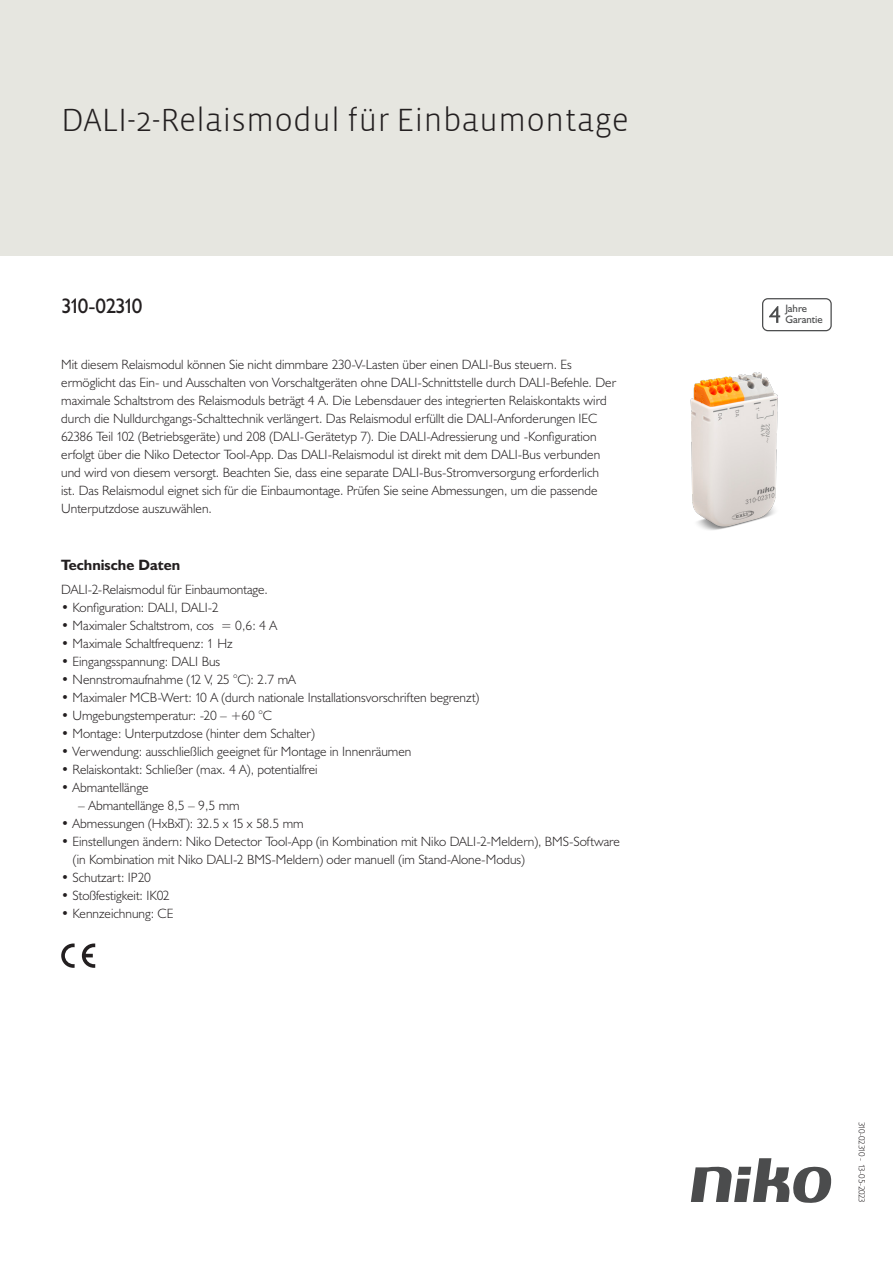
<style>
.page{position:relative;width:893px;height:1263px;background:#fff}
.page>*{position:absolute;margin:0;border:0;box-sizing:border-box;transform-origin:0 0}
.Title_datasheets{font:300 33px "Vista Sans";color:#231f20}
.Article_number{font:21px "Humanist 521 BT";letter-spacing:-.1em;color:#231f20}
.Titles_parts{font:700 15px "Humanist 521 BT";color:#231f20}
.Platte_tekst_CAB{font:300 13.5px/18px "Humanist 521 BT";color:#231f20}
.USP_Bullets{font:300 13.5px/18px "Humanist 521 BT";color:#231f20}
.USP_Bullets_level_2{font:300 13.5px "Humanist 521 BT";color:#231f20}
.t1{font:10.8px/10.8px "Humanist 521 BT";color:#4b4c4d}
.Revision{font:300 9px "Humanist 521 BT";letter-spacing:-.05em;color:#231f20}
</style>
<div class="page">
<svg style="left:691px;top:1158px;width:141px;height:45px"></svg>
<div style="left:0;top:0;width:893px;height:255px;background:#e6e6e0"></div>
<svg style="left:82px;top:943px;width:13px;height:25px"></svg>
<svg style="left:61px;top:943px;width:14px;height:25px"></svg>
<svg style="left:762px;top:298px;width:70px;height:33px"></svg>
<img style="left:690px;top:372px;width:88px;height:158px">
<p class="Title_datasheets" style="left:61px;top:100px;width:569px">DALI-2-Relaismodul für Einbaumontage</p>
<p class="Article_number" style="left:61px;top:293px;width:83px">310-02310</p>
<p class="t1" style="left:785px;top:303px;width:39px">Jahre<br>Garantie</p>
<p class="Platte_tekst_CAB" style="left:61px;top:355px;width:556px">Mit diesem Relaismodul können Sie nicht dimmbare 230-V-Lasten über einen DALI-Bus steuern. Es ermöglicht das Ein- und Ausschalten von Vorschaltgeräten ohne DALI-Schnittstelle durch DALI-Befehle. Der maximale Schaltstrom des Relaismoduls beträgt 4 A. Die Lebensdauer des integrierten Relaiskontakts wird durch die Nulldurchgangs-Schalttechnik verlängert. Das Relaismodul erfüllt die DALI-Anforderungen IEC 62386 Teil 102 (Betriebsgeräte) und 208 (DALI-Gerätetyp 7). Die DALI-Adressierung und -Konfiguration erfolgt über die Niko Detector Tool-App. Das DALI-Relaismodul ist direkt mit dem DALI-Bus verbunden und wird von diesem versorgt. Beachten Sie, dass eine separate DALI-Bus-Stromversorgung erforderlich ist. Das Relaismodul eignet sich für die Einbaumontage. Prüfen Sie seine Abmessungen, um die passende Unterputzdose auszuwählen.</p>
<p class="Titles_parts" style="left:61px;top:555px;width:120px">Technische Daten</p>
<p class="Platte_tekst_CAB" style="left:61px;top:580px;width:208px">DALI-2-Relaismodul für Einbaumontage.</p>
<p class="USP_Bullets" style="left:61px;top:598px;width:159px">• Konfiguration: DALI, DALI-2</p>
<p class="USP_Bullets" style="left:61px;top:616px;width:217px">• Maximaler Schaltstrom, cosφ = 0,6: 4 A</p>
<p class="USP_Bullets" style="left:61px;top:634px;width:173px">• Maximale Schaltfrequenz: 1 Hz</p>
<p class="USP_Bullets" style="left:61px;top:652px;width:161px">• Eingangsspannung: DALI Bus</p>
<p class="USP_Bullets" style="left:61px;top:670px;width:236px">• Nennstromaufnahme (12 V, 25 °C): 2.7 mA</p>
<p class="USP_Bullets" style="left:61px;top:688px;width:420px">• Maximaler MCB-Wert: 10 A (durch nationale Installationsvorschriften begrenzt)</p>
<p class="USP_Bullets" style="left:61px;top:706px;width:212px">• Umgebungstemperatur: -20 – +60 °C</p>
<p class="USP_Bullets" style="left:61px;top:724px;width:255px">• Montage: Unterputzdose (hinter dem Schalter)</p>
<p class="USP_Bullets" style="left:61px;top:742px;width:352px">• Verwendung: ausschließlich geeignet für Montage in Innenräumen</p>
<p class="USP_Bullets" style="left:61px;top:760px;width:258px">• Relaiskontakt: Schließer (max. 4 A), potentialfrei</p>
<p class="USP_Bullets" style="left:61px;top:778px;width:89px">• Abmantellänge</p>
<p class="USP_Bullets_level_2" style="left:78px;top:797px;width:163px">– Abmantellänge 8,5 – 9,5 mm</p>
<p class="USP_Bullets" style="left:61px;top:814px;width:244px">• Abmessungen (HxBxT): 32.5 x 15 x 58.5 mm</p>
<p class="USP_Bullets" style="left:73px;top:832px;width:549px;text-indent:-12px">• Einstellungen ändern: Niko Detector Tool-App (in Kombination mit Niko DALI-2-Meldern), BMS-Software (in Kombination mit Niko DALI-2 BMS-Meldern) oder manuell (im Stand-Alone-Modus)</p>
<p class="USP_Bullets" style="left:61px;top:868px;width:91px">• Schutzart: IP20</p>
<p class="USP_Bullets" style="left:61px;top:886px;width:110px">• Stoßfestigkeit: IK02</p>
<p class="USP_Bullets" style="left:61px;top:904px;width:114px">• Kennzeichnung: CE</p>
<p class="Revision" style="left:868px;top:1122px;width:82px;rotate:90deg">310-02310 - 13-05-2023</p>
</div>
